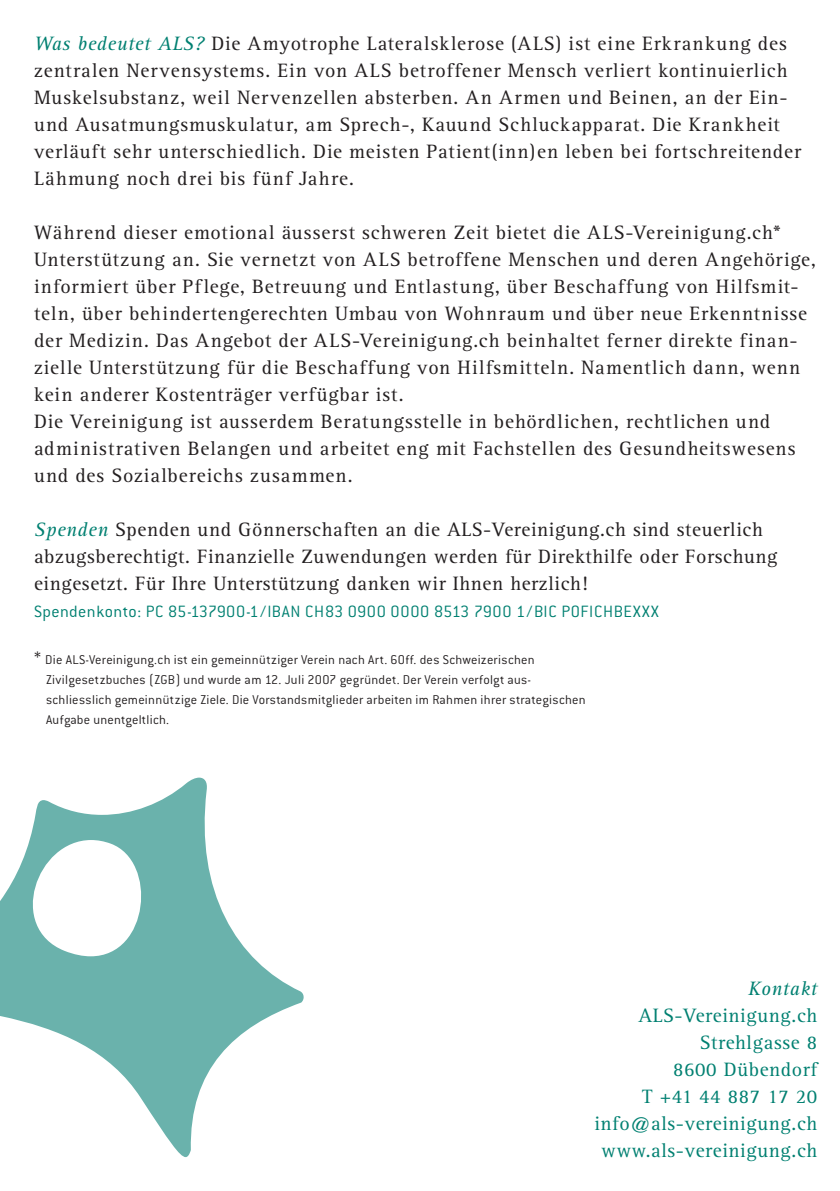
<style>
.page{position:relative;width:840px;height:1191px;background:#fff}
.page>*{position:absolute;margin:0;border:0;box-sizing:border-box;transform-origin:0 0}
.t1{font:20px/27px "Rotis Serif";letter-spacing:.045em;color:#231f20}
.t2{font:20px/27px "Rotis Serif";letter-spacing:.03em;color:#008071;text-align:right}
.t3{font:italic 20px "Rotis Serif";letter-spacing:.03em;color:#008071}
.t4{font:300 18px "Conduit ITC";letter-spacing:.025em;color:#008071}
.t5{font:300 14px/20px "Conduit ITC";letter-spacing:.015em;color:#231f20}
.s1{font-style:italic;color:#008071}
.s2{font-size:18px}
</style>
<div class="page">
<svg style="left:0;top:777px;width:304px;height:380px"></svg>
<p class="t1" style="left:34px;top:30px;width:768px"><span class="s1">Was bedeutet ALS?</span> Die Amyotrophe Lateralsklerose (ALS) ist eine Erkrankung des zentralen Nervensystems. Ein von ALS betroffener Mensch verliert kontinuierlich Muskelsubstanz, weil Nervenzellen absterben. An Armen und Beinen, an der Ein&shy;und Ausatmungsmuskulatur, am Sprech-, Kauund Schluckapparat. Die Krankheit verläuft sehr unterschiedlich. Die meisten Patient(inn)en leben bei fortschreitender Lähmung noch drei bis fünf Jahre.</p>
<p class="t1" style="left:34px;top:219px;width:783px">Während dieser emotional äusserst schweren Zeit bietet die ALS-Vereinigung.ch* Unterstützung an. Sie vernetzt von ALS betroffene Menschen und deren Angehörige, informiert über Pflege, Betreuung und Entlastung, über Beschaffung von Hilfsmit&shy;teln, über behindertengerechten Umbau von Wohnraum und über neue Erkenntnisse der Medizin. Das Angebot der ALS-Vereinigung.ch beinhaltet ferner direkte finan&shy;zielle Unterstützung für die Beschaffung von Hilfsmitteln. Namentlich dann, wenn kein anderer Kostenträger verfügbar ist.<br>Die Vereinigung ist ausserdem Beratungsstelle in behördlichen, rechtlichen und administrativen Belangen und arbeitet eng mit Fachstellen des Gesundheitswesens und des Sozialbereichs zusammen.</p>
<p class="t1" style="left:34px;top:516px;width:744px"><span class="s1">Spenden</span> Spenden und Gönnerschaften an die ALS-Vereinigung.ch sind steuerlich abzugsberechtigt. Finanzielle Zuwendungen werden für Direkthilfe oder Forschung eingesetzt. Für Ihre Unterstützung danken wir Ihnen herzlich!</p>
<p class="t4" style="left:34px;top:601px;width:626px">Spendenkonto: PC 85-137900-1/IBAN CH83 0900 0000 8513 7900 1/BIC POFICHBEXXX</p>
<p class="t5" style="left:46px;top:649px;width:540px;text-indent:-12px"><span class="s2">*</span> Die ALS-Vereinigung.ch ist ein gemeinnütziger Verein nach Art. 60ff. des Schweizerischen Zivilgesetzbuches (ZGB) und wurde am 12. Juli 2007 gegründet. Der Verein verfolgt aus&shy;schliesslich gemeinnützige Ziele. Die Vorstandsmitglieder arbeiten im Rahmen ihrer strategischen Aufgabe unentgeltlich.</p>
<p class="t3" style="left:747px;top:977px;width:71px">Kontakt</p>
<p class="t2" style="left:594px;top:1002px;width:224px">ALS-Vereinigung.ch<br>Strehlgasse 8<br>8600 Dübendorf<br>T +41 44 887 17 20 info@als-vereinigung.ch www.als-vereinigung.ch</p>
</div>
